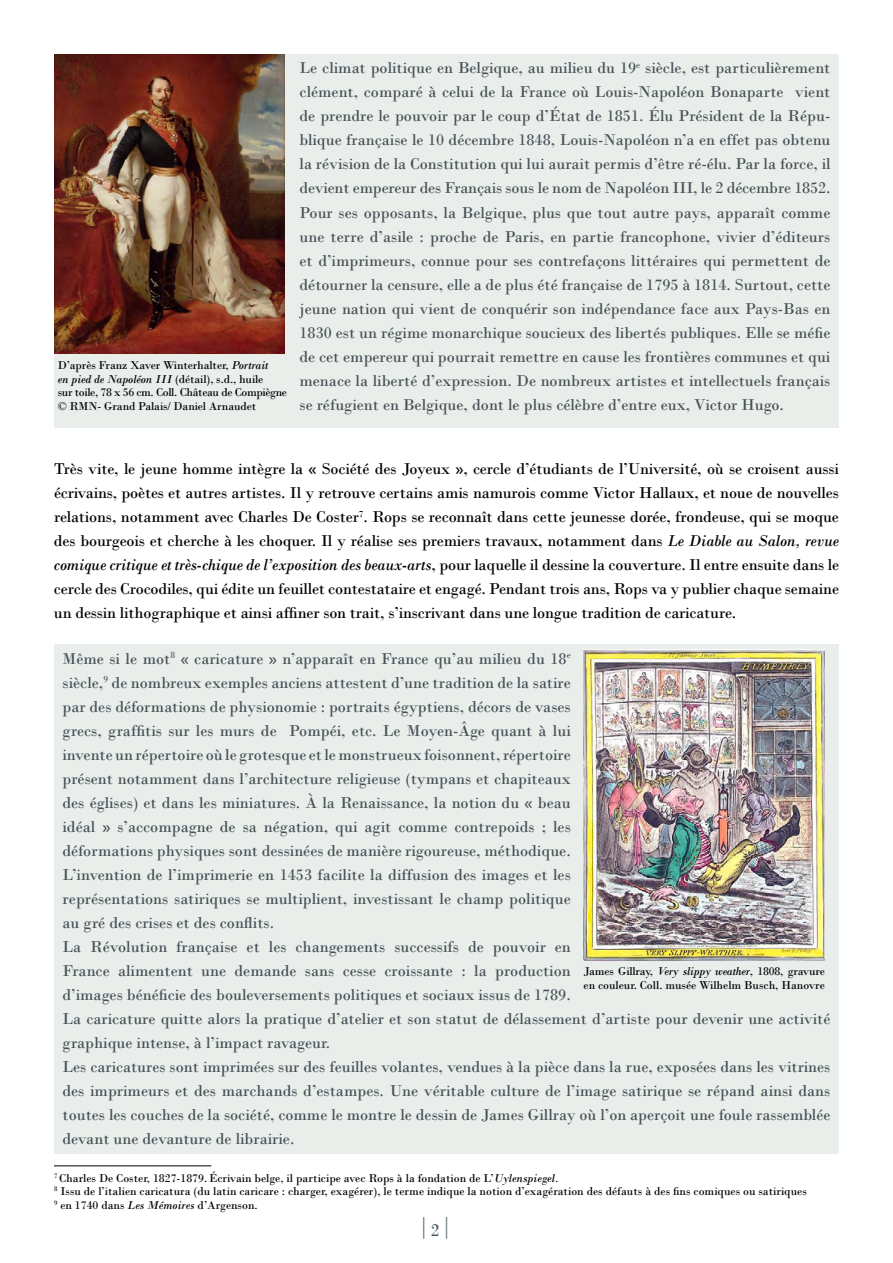
<style>
.page{position:relative;width:893px;height:1263px;background:#fff}
.page>*{position:absolute;margin:0;border:0;box-sizing:border-box;transform-origin:0 0}
.t1{font:18px "Bodoni";color:#465056}
.t2{font:16.5px/24px "Bodoni";color:#465056;text-align:justify}
.t3{font:16.5px/24px "Bodoni";letter-spacing:-.01em;color:#000;text-align:justify}
.t4{font:12px/13.5px "Bodoni";color:#000}
.s1{font-style:italic}
</style>
<div class="page">
<svg style="left:423px;top:1217px;width:1px;height:22px"></svg>
<svg style="left:446px;top:1217px;width:1px;height:22px"></svg>
<div style="left:54px;top:54px;width:785px;height:373px;background:#e9eeeb"></div>
<div style="left:54px;top:644px;width:785px;height:509px;background:#e9eeeb"></div>
<hr style="left:54px;top:1165px;width:157px;height:1px;background:#000">
<img style="left:584px;top:649px;width:241px;height:311px">
<img style="left:54px;top:54px;width:231px;height:300px">
<p class="t4" style="left:58px;top:359px;width:231px">D’après Franz Xaver Winterhalter, <span class="s1">Portrait<br>en pied de Napoléon III</span> (détail), s.d., huile<br>sur toile, 78 x 56 cm. Coll. Château de Compiègne © RMN- Grand Palais/ Daniel Arnaudet</p>
<p class="t2" style="left:299px;top:56px;width:532px">Le climat politique en Belgique, au milieu du 19<sup>e</sup> siècle, est particulièrement clément, comparé à celui de la France où Louis-Napoléon Bonaparte vient de prendre le pouvoir par le coup d’État de 1851. Élu Président de la Répu&shy;blique française le 10 décembre 1848, Louis-Napoléon n’a en effet pas obtenu la révision de la Constitution qui lui aurait permis d’être ré-élu. Par la force, il devient empereur des Français sous le nom de Napoléon III, le 2 décembre 1852.<br>Pour ses opposants, la Belgique, plus que tout autre pays, apparaît comme une terre d’asile : proche de Paris, en partie francophone, vivier d’éditeurs et d’imprimeurs, connue pour ses contrefaçons littéraires qui permettent de détourner la censure, elle a de plus été française de 1795 à 1814. Surtout, cette jeune nation qui vient de conquérir son indépendance face aux Pays-Bas en 1830 est un régime monarchique soucieux des libertés publiques. Elle se méfie de cet empereur qui pourrait remettre en cause les frontières communes et qui menace la liberté d’expression. De nombreux artistes et intellectuels français se réfugient en Belgique, dont le plus célèbre d’entre eux, Victor Hugo.</p>
<p class="t3" style="left:54px;top:457px;width:787px">Très vite, le jeune homme intègre la « Société des Joyeux », cercle d’étudiants de l’Université, où se croisent aussi écrivains, poètes et autres artistes. Il y retrouve certains amis namurois comme Victor Hallaux, et noue de nouvelles relations, notamment avec Charles De Coster<sup>7</sup>. Rops se reconnaît dans cette jeunesse dorée, frondeuse, qui se moque des bourgeois et cherche à les choquer. Il y réalise ses premiers travaux, notamment dans <span class="s1">Le Diable au Salon, revue comique critique et très-chique de l’exposition des beaux-arts</span>, pour laquelle il dessine la couverture. Il entre ensuite dans le cercle des Crocodiles, qui édite un feuillet contestataire et engagé. Pendant trois ans, Rops va y publier chaque semaine un dessin lithographique et ainsi affiner son trait, s’inscrivant dans une longue tradition de caricature.</p>
<p class="t2" style="left:63px;top:646px;width:769px;text-align:left">Même si le mot<sup>8</sup> « caricature » n’apparaît en France qu’au milieu du 18<sup>e<br></sup>siècle,<sup>9</sup> de nombreux exemples anciens attestent d’une tradition de la satire<br>par des déformations de physionomie : portraits égyptiens, décors de vases<br>grecs, graffitis sur les murs de Pompéi, etc. Le Moyen-Âge quant à lui<br>invente un répertoire où le grotesque et le monstrueux foisonnent, répertoire<br>présent notamment dans l’architecture religieuse (tympans et chapiteaux<br>des églises) et dans les miniatures. À la Renaissance, la notion du « beau<br>idéal » s’accompagne de sa négation, qui agit comme contrepoids ; les<br>déformations physiques sont dessinées de manière rigoureuse, méthodique.<br>L’invention de l’imprimerie en 1453 facilite la diffusion des images et les<br>représentations satiriques se multiplient, investissant le champ politique<br>au gré des crises et des conflits.<br>La Révolution française et les changements successifs de pouvoir en<br>France alimentent une demande sans cesse croissante : la production<br>d’images bénéficie des bouleversements politiques et sociaux issus de 1789.<br>La caricature quitte alors la pratique d’atelier et son statut de délassement d’artiste pour devenir une activité graphique intense, à l’impact ravageur.<br>Les caricatures sont imprimées sur des feuilles volantes, vendues à la pièce dans la rue, exposées dans les vitrines des imprimeurs et des marchands d’estampes. Une véritable culture de l’image satirique se répand ainsi dans toutes les couches de la société, comme le montre le dessin de James Gillray où l’on aperçoit une foule rassemblée devant une devanture de librairie.</p>
<p class="t4" style="left:54px;top:1171px;width:754px"><sup>7</sup> Charles De Coster, 1827-1879.é crivain belge, il participe avec Rops à la fondation de L’<span class="s1">Uylenspiegel.<br></span><sup>8</sup> Issu de l’italien caricatura (du latin caricare : charger, exagérer), le terme indique la notion d’exagération des défauts à des fins comiques ou satiriques<br><sup>9</sup> en 1740 dans <span class="s1">Les Mémoires</span> d’Argenson.</p>
<p class="t4" style="left:584px;top:965px;width:243px">James Gillray, <span class="s1">Very slippy weather</span>, 1808, gravure en couleur. Coll. musée Wilhelm Busch, Hanovre</p>
<p class="t1" style="left:431px;top:1219px;width:10px">2</p>
</div>
